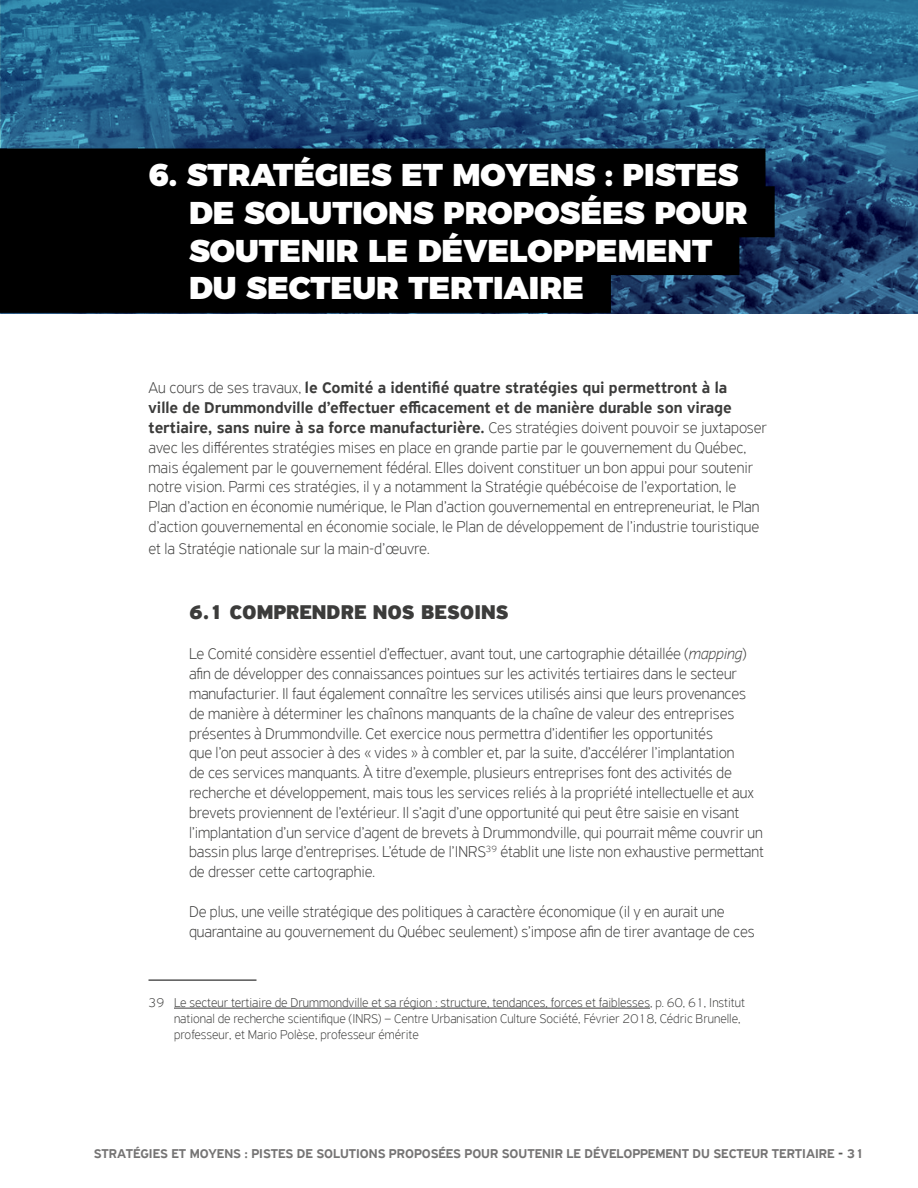
<style>
.page{position:relative;width:918px;height:1188px;background:#fff}
.page>*{position:absolute;margin:0;border:0;box-sizing:border-box;transform-origin:0 0}
.t1{font:900 31.5px/37.8px "Montserrat";color:#fff}
.t2{font:900 21px "PF Highway Sans Pro";color:#3c3c3b}
.t3{font:100 16.5px/19.8px "PF Highway Sans Pro";letter-spacing:-.005em;color:#3c3c3b}
.t4{font:100 13.5px/16.2px "PF Highway Sans Pro";color:#3c3c3b}
.t5{font:500 13.5px "PF Highway Sans Pro";color:#757474}
.s1{font-weight:500}
.s2{font-style:italic}
.s3{color:#575756}
</style>
<div class="page">
<svg style="left:1px;top:0;width:917px;height:313px;background:#26648d"></svg>
<div style="left:0;top:148px;width:765px;height:52px;background:#000"></div>
<div style="left:0;top:186px;width:775px;height:51px;background:#000"></div>
<div style="left:0;top:224px;width:739px;height:51px;background:#000"></div>
<div style="left:0;top:262px;width:611px;height:51px;background:#000"></div>
<hr style="left:148px;top:980px;width:108px;height:1px;background:#000">
<hr style="left:174px;top:1008px;width:476px;height:1px;background:#3c3c3b">
<h1 class="t1" style="left:189px;top:153px;width:560px;text-indent:-41px">6. STRATÉGIES ET MOYENS : PISTES<br>DE SOLUTIONS PROPOSÉES POUR<br>SOUTENIR LE DÉVELOPPEMENT<br>DU SECTEUR TERTIAIRE</h1>
<p class="t3" style="left:148px;top:378px;width:620px">Au cours de ses travaux, <span class="s1">le Comité a identifié quatre stratégies qui permettront à la<br>ville de Drummondville d’effectuer efficacement et de manière durable son virage tertiaire, sans nuire à sa force manufacturière.</span> Ces stratégies doivent pouvoir se juxtaposer avec les différentes stratégies mises en place en grande partie par le gouvernement du Québec, mais également par le gouvernement fédéral. Elles doivent constituer un bon appui pour soutenir notre vision. Parmi ces stratégies, il y a notamment la Stratégie québécoise de l’exportation, le Plan d’action en économie numérique, le Plan d’action gouvernemental en entrepreneuriat, le Plan d’action gouvernemental en économie sociale, le Plan de développement de l’industrie touristique</p>
<p class="t3" style="left:148px;top:538px;width:283px">et la Stratégie nationale sur la main-d’œuvre.</p>
<p class="t2" style="left:189px;top:600px;width:321px">6.1 COMPRENDRE NOS BESOINS</p>
<p class="t3" style="left:189px;top:644px;width:576px">Le Comité considère essentiel d’effectuer, avant tout, une cartographie détaillée (<span class="s2">mapping</span>) afin de développer des connaissances pointues sur les activités tertiaires dans le secteur manufacturier. Il faut également connaître les services utilisés ainsi que leurs provenances de manière à déterminer les chaînons manquants de la chaîne de valeur des entreprises présentes à Drummondville. Cet exercice nous permettra d’identifier les opportunités<br>que l’on peut associer à des « vides » à combler et, par la suite, d’accélérer l’implantation<br>de ces services manquants. À titre d’exemple, plusieurs entreprises font des activités de recherche et développement, mais tous les services reliés à la propriété intellectuelle et aux brevets proviennent de l’extérieur. Il s’agit d’une opportunité qui peut être saisie en visant l’implantation d’un service d’agent de brevets à Drummondville, qui pourrait même couvrir un bassin plus large d’entreprises. L’étude de l’INRS<sup>39</sup> établit une liste non exhaustive permettant de dresser cette cartographie.</p>
<p class="t3" style="left:189px;top:902px;width:567px">De plus, une veille stratégique des politiques à caractère économique (il y en aurait une quarantaine au gouvernement du Québec seulement) s’impose afin de tirer avantage de ces</p>
<p class="t4" style="left:174px;top:994px;width:572px;text-indent:-26px">39 Le secteur tertiaire de Drummondville et sa région : structure, tendances, forces et faiblesses, p. 60, 61, Institut national de recherche scientifique (INRS) – Centre Urbanisation Culture Société, Février 2018, Cédric Brunelle, professeur, et Mario Polèse, professeur émérite</p>
<p class="t5" style="left:94px;top:1146px;width:772px">STRATÉGIES ET MOYENS : PISTES DE SOLUTIONS PROPOSÉES POUR SOUTENIR LE DÉVELOPPEMENT DU SECTEUR TERTIAIRE <span class="s3">-</span> 31</p>
</div>
